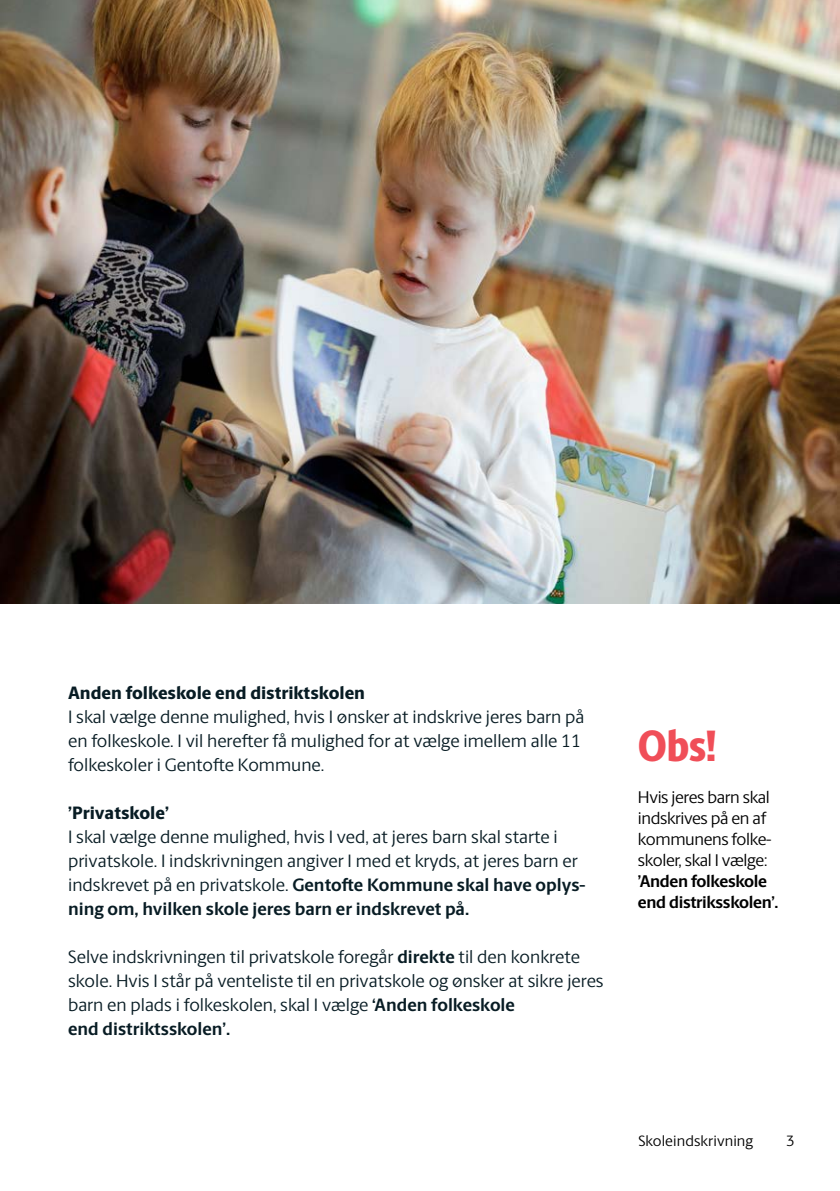
<style>
.page{position:relative;width:840px;height:1191px;background:#fff}
.page>*{position:absolute;margin:0;border:0;box-sizing:border-box;transform-origin:0 0}
.id592{font:800 44px "Berlingske Sans Cn";color:#f04e58}
.id551{font:18px/24px "Berlingske Sans";color:#081c24}
.id551-2{font:800 18px "Berlingske Sans";color:#081c24}
.id779{font:17px/21px "Berlingske Sans";letter-spacing:-.02em;color:#000}
.id779-2{font:700 17px/21px "Berlingske Sans";letter-spacing:-.02em;color:#000}
.t1{font:15px "Berlingske Sans";letter-spacing:.005em;color:#000}
.s1{font-weight:700}
</style>
<div class="page">
<img style="left:0;top:0;width:839px;height:603px">
<p class="id551-2" style="left:68px;top:679px;width:298px">Anden folkeskole end distriktskolen</p>
<p class="id551" style="left:68px;top:704px;width:517px">I skal vælge denne mulighed, hvis I ønsker at indskrive jeres barn på en folkeskole. I vil herefter få mulighed for at vælge imellem alle 11 folkeskoler i Gentofte Kommune.</p>
<p class="id551-2" style="left:68px;top:799px;width:102px">’Privatskole’</p>
<p class="id551" style="left:68px;top:824px;width:518px">I skal vælge denne mulighed, hvis I ved, at jeres barn skal starte i privatskole. I indskrivningen angiver I med et kryds, at jeres barn er indskrevet på en privatskole. <span class="s1">Gentofte Kommune skal have oplys&shy;ning om, hvilken skole jeres barn er indskrevet på.</span></p>
<p class="id551" style="left:68px;top:944px;width:537px">Selve indskrivningen til privatskole foregår <span class="s1">direkte</span> til den konkrete skole. Hvis I står på venteliste til en privatskole og ønsker at sikre jeres barn en plads i folkeskolen, skal I vælge <span class="s1">‘Anden folkeskole<br>end distriktsskolen’.</span></p>
<h3 class="id592" style="left:637px;top:713px;width:80px">Obs!</h3>
<p class="id779" style="left:637px;top:786px;width:135px">Hvis jeres barn skal indskrives på en af kommunens folke&shy;skoler, skal I vælge:</p>
<p class="id779-2" style="left:637px;top:870px;width:142px">’Anden folkeskole end distriksskolen’.</p>
<p class="t1" style="left:638px;top:1130px;width:116px">Skoleindskrivning</p>
<p class="t1" style="left:785px;top:1130px;width:10px">3</p>
</div>
